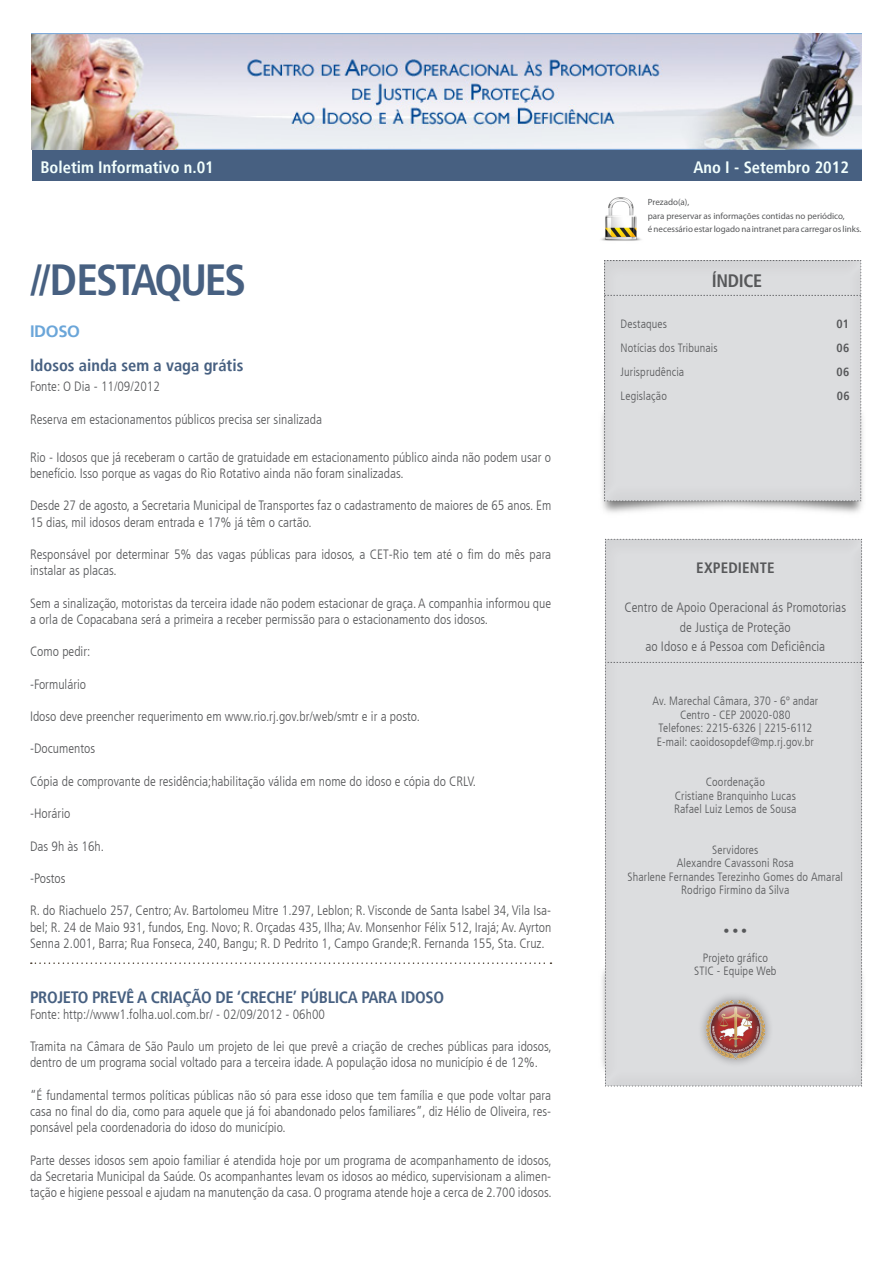
<style>
.page{position:relative;width:893px;height:1263px;background:#fff}
.page>*{position:absolute;margin:0;border:0;box-sizing:border-box;transform-origin:0 0}
.titulo_barra_superio{font:700 condensed 43.5px "Frutiger LT";letter-spacing:-.05em;color:#476081}
.t1{font:700 condensed 18px "Frutiger LT";letter-spacing:-.02em;color:#57585a}
.titulo_texto_corrido{font:700 condensed 16.5px "Frutiger LT";letter-spacing:-.02em;color:#476081}
.t2{font:700 condensed 16.5px "Frutiger LT";color:#f1fffd}
.titulo_texto_corrido-2{font:700 condensed 16.5px "Frutiger LT";color:#476081}
.titulo_texto_corrido-3{font:700 16.5px "Frutiger LT";letter-spacing:-.02em;color:#6ba6d9}
.t3{font:700 condensed 15px "Frutiger LT";letter-spacing:.01em;color:#57585a}
.texto_corrido{font:300 condensed 13.5px/16.2px "Frutiger LT";color:#57585a}
.t4{font:300 condensed 12px "Frutiger LT";letter-spacing:.01em;color:#57585a}
.t5{font:700 condensed 12px "Frutiger LT";letter-spacing:.03em;color:#57585a}
.título{font:9px "Myriad Pro";color:#57585a}
</style>
<div class="page">
<img style="left:602px;top:418px;width:261px;height:95px">
<div style="left:592px;top:255px;width:270px;height:249px;background:#231f20;opacity:.05"></div>
<div style="left:32px;top:149px;width:829px;height:32px;background:#476081"></div>
<img style="left:32px;top:34px;width:829px;height:115px">
<div style="left:604px;top:260px;width:258px;height:242px;background:#dcdddf"></div>
<div style="left:605px;top:539px;width:259px;height:548px;background:#dcdddf"></div>
<svg style="left:31px;top:962px;width:520px;height:2px"></svg>
<img style="left:601px;top:198px;width:40px;height:43px">
<p class="t2" style="left:40px;top:158px;width:175px">Boletim Informativo n.01</p>
<p class="t2" style="left:693px;top:158px;width:157px">Ano I - Setembro 2012</p>
<p class="titulo_barra_superio" style="left:30px;top:254px;width:218px">//DESTAQUES</p>
<p class="titulo_texto_corrido-3" style="left:30px;top:322px;width:52px">IDOSO</p>
<p class="titulo_texto_corrido-2" style="left:30px;top:356px;width:215px">Idosos ainda sem a vaga grátis</p>
<p class="texto_corrido" style="left:30px;top:379px;width:131px">Fonte: O Dia - 11/09/2012</p>
<p class="texto_corrido" style="left:30px;top:411px;width:294px">Reserva em estacionamentos públicos precisa ser sinalizada</p>
<p class="texto_corrido" style="left:30px;top:449px;width:523px">Rio - Idosos que já receberam o cartão de gratuidade em estacionamento público ainda não podem usar o benefício. Isso porque as vagas do Rio Rotativo ainda não foram sinalizadas.</p>
<p class="texto_corrido" style="left:30px;top:498px;width:523px">Desde 27 de agosto, a Secretaria Municipal de Transportes faz o cadastramento de maiores de 65 anos. Em<br>15 dias, mil idosos deram entrada e 17% já têm o cartão.</p>
<p class="texto_corrido" style="left:30px;top:546px;width:523px">Responsável por determinar 5% das vagas públicas para idosos, a CET-Rio tem até o fim do mês para instalar as placas.</p>
<p class="texto_corrido" style="left:30px;top:595px;width:523px">Sem a sinalização, motoristas da terceira idade não podem estacionar de graça. A companhia informou que a orla de Copacabana será a primeira a receber permissão para o estacionamento dos idosos.</p>
<p class="texto_corrido" style="left:30px;top:643px;width:62px">Como pedir:</p>
<p class="texto_corrido" style="left:30px;top:676px;width:58px">-Formulário</p>
<p class="texto_corrido" style="left:30px;top:708px;width:391px">Idoso deve preencher requerimento em www.rio.rj.gov.br/web/smtr e ir a posto.</p>
<p class="texto_corrido" style="left:30px;top:741px;width:67px">-Documentos</p>
<p class="texto_corrido" style="left:30px;top:773px;width:447px">Cópia de comprovante de residência;habilitação válida em nome do idoso e cópia do CRLV.</p>
<p class="texto_corrido" style="left:30px;top:805px;width:42px">-Horário</p>
<p class="texto_corrido" style="left:30px;top:838px;width:75px">Das 9h às 16h.</p>
<p class="texto_corrido" style="left:30px;top:870px;width:37px">-Postos</p>
<p class="texto_corrido" style="left:30px;top:903px;width:523px;text-align:justify">R. do Riachuelo 257, Centro; Av. Bartolomeu Mitre 1.297, Leblon; R. Visconde de Santa Isabel 34, Vila Isa&shy;bel; R. 24 de Maio 931, fundos, Eng. Novo; R. Orçadas 435, Ilha; Av. Monsenhor Félix 512, Irajá; Av. Ayrton Senna 2.001, Barra; Rua Fonseca, 240, Bangu; R. D Pedrito 1, Campo Grande;R. Fernanda 155, Sta. Cruz.</p>
<p class="titulo_texto_corrido" style="left:30px;top:987px;width:416px">PROJETO PREVÊ A CRIAÇÃO DE ‘CRECHE’ PÚBLICA PARA IDOSO</p>
<p class="texto_corrido" style="left:30px;top:1006px;width:296px">Fonte: http://www1.folha.uol.com.br/ - 02/09/2012 - 06h00</p>
<p class="texto_corrido" style="left:30px;top:1039px;width:523px">Tramita na Câmara de São Paulo um projeto de lei que prevê a criação de creches públicas para idosos, dentro de um programa social voltado para a terceira idade. A população idosa no município é de 12%.</p>
<p class="texto_corrido" style="left:30px;top:1087px;width:523px;text-align:justify">“É fundamental termos políticas públicas não só para esse idoso que tem família e que pode voltar para casa no final do dia, como para aquele que já foi abandonado pelos familiares”, diz Hélio de Oliveira, res&shy;ponsável pela coordenadoria do idoso do município.</p>
<p class="texto_corrido" style="left:30px;top:1152px;width:523px;text-align:justify">Parte desses idosos sem apoio familiar é atendida hoje por um programa de acompanhamento de idosos, da Secretaria Municipal da Saúde. Os acompanhantes levam os idosos ao médico, supervisionam a alimen&shy;tação e higiene pessoal e ajudam na manutenção da casa. O programa atende hoje a cerca de 2.700 idosos.</p>
<p class="título" style="left:648px;top:197px;width:43px">Prezado(a),</p>
<p class="título" style="left:648px;top:210px;width:198px">para preservar as informações contidas no periódico,</p>
<p class="título" style="left:648px;top:224px;width:215px">é necessário estar logado na intranet para carregar os links.</p>
<p class="t1" style="left:712px;top:270px;width:52px">ÍNDICE</p>
<p class="t4" style="left:621px;top:317px;width:48px">Destaques</p>
<p class="t5" style="left:837px;top:316px;width:14px">01</p>
<p class="t4" style="left:621px;top:341px;width:99px">Notícias dos Tribunais</p>
<p class="t5" style="left:837px;top:340px;width:14px">06</p>
<p class="t4" style="left:621px;top:365px;width:65px">Jurisprudência</p>
<p class="t5" style="left:837px;top:364px;width:14px">06</p>
<p class="t4" style="left:621px;top:389px;width:48px">Legislação</p>
<p class="t5" style="left:837px;top:388px;width:14px">06</p>
<p class="t3" style="left:696px;top:559px;width:80px">EXPEDIENTE</p>
<p class="texto_corrido" style="left:624px;top:600px;width:223px">Centro de Apoio Operacional ás Promotorias</p>
<p class="texto_corrido" style="left:680px;top:619px;width:112px">de Justiça de Proteção</p>
<p class="texto_corrido" style="left:645px;top:639px;width:181px">ao Idoso e á Pessoa com Deficiência</p>
<p class="t4" style="left:652px;top:694px;width:167px">Av. Marechal Câmara, 370 - 6º andar</p>
<p class="t4" style="left:680px;top:708px;width:112px">Centro - CEP 20020-080</p>
<p class="t4" style="left:658px;top:721px;width:155px">Telefones: 2215-6326 | 2215-6112</p>
<p class="t4" style="left:657px;top:735px;width:159px">E-mail: caoidosopdef@mp.rj.gov.br</p>
<p class="t4" style="left:706px;top:775px;width:61px">Coordenação</p>
<p class="t4" style="left:675px;top:789px;width:123px">Cristiane Branquinho Lucas</p>
<p class="t4" style="left:674px;top:802px;width:124px">Rafael Luiz Lemos de Sousa</p>
<p class="t4" style="left:712px;top:843px;width:48px">Servidores</p>
<p class="t4" style="left:677px;top:856px;width:119px">Alexandre Cavassoni Rosa</p>
<p class="t4" style="left:628px;top:870px;width:217px">Sharlene Fernandes Terezinho Gomes do Amaral</p>
<p class="t4" style="left:681px;top:883px;width:110px">Rodrigo Firmino da Silva</p>
<p class="t4" style="left:723px;top:924px;width:25px">• • •</p>
<p class="t4" style="left:703px;top:951px;width:67px">Projeto gráfico</p>
<p class="t4" style="left:694px;top:964px;width:84px">STIC - Equipe Web</p>
</div>
